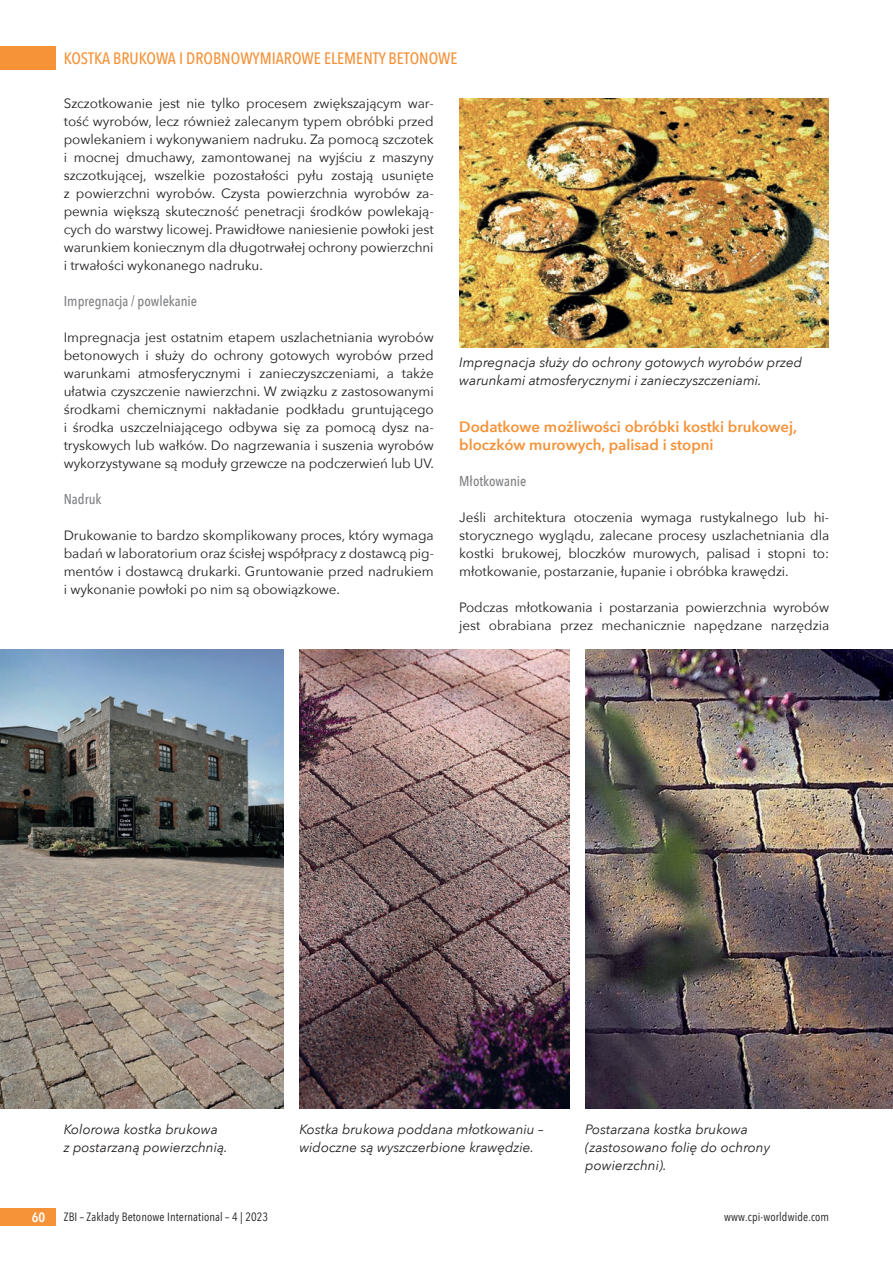
<style>
.page{position:relative;width:893px;height:1263px;background:#fff}
.page>*{position:absolute;margin:0;border:0;box-sizing:border-box;transform-origin:0 0}
.t1{font:16.5px "Avenir Next Cond Md";color:#f69238}
.t2{font:15px/18px "Avenir Next Dm Bd";color:#f69238}
.t3{font:14.25px "Avenir Next Cond Md";color:#808285}
.t4{font:13.5px/18px "Avenir Next";letter-spacing:-.005em;color:#231f20;text-align:justify}
.t5{font:italic 13.5px/18px "Avenir Next";color:#231f20}
.t6{font:13.5px "Avenir Next Cond Dm Bd";color:#fff}
.t7{font:12px "Avenir Next Cond";letter-spacing:.01em;color:#231f20}
</style>
<div class="page">
<div style="left:0;top:47px;width:55px;height:23px;background:#f69238"></div>
<div style="left:0;top:1208px;width:55px;height:18px;background:#f69238"></div>
<img style="left:299px;top:649px;width:270px;height:459px">
<img style="left:459px;top:99px;width:370px;height:249px">
<img style="left:0;top:649px;width:283px;height:459px">
<img style="left:585px;top:649px;width:308px;height:459px">
<p class="t1" style="left:64px;top:49px;width:395px">KOSTKA BRUKOWA I DROBNOWYMIAROWE ELEMENTY BETONOWE</p>
<p class="t4" style="left:64px;top:94px;width:371px">Szczotkowanie jest nie tylko procesem zwiększającym war&shy;tość wyrobów, lecz również zalecanym typem obróbki przed powlekaniem i wykonywaniem nadruku. Za pomocą szczotek i mocnej dmuchawy, zamontowanej na wyjściu z maszyny szczotkującej, wszelkie pozostałości pyłu zostają usunięte z powierzchni wyrobów. Czysta powierzchnia wyrobów za&shy;pewnia większą skuteczność penetracji środków powlekają&shy;cych do warstwy licowej. Prawidłowe naniesienie powłoki jest warunkiem koniecznym dla długotrwałej ochrony powierzchni i trwałości wykonanego nadruku.</p>
<p class="t3" style="left:64px;top:292px;width:135px">Impregnacja / powlekanie</p>
<p class="t4" style="left:64px;top:328px;width:372px">Impregnacja jest ostatnim etapem uszlachetniania wyrobów betonowych i służy do ochrony gotowych wyrobów przed warunkami atmosferycznymi i zanieczyszczeniami, a także ułatwia czyszczenie nawierzchni. W związku z zastosowanymi środkami chemicznymi nakładanie podkładu gruntującego i środka uszczelniającego odbywa się za pomocą dysz na&shy;tryskowych lub wałków. Do nagrzewania i suszenia wyrobów wykorzystywane są moduły grzewcze na podczerwień lub UV.</p>
<p class="t3" style="left:64px;top:490px;width:39px">Nadruk</p>
<p class="t4" style="left:64px;top:526px;width:372px">Drukowanie to bardzo skomplikowany proces, który wymaga badań w laboratorium oraz ścisłej współpracy z dostawcą pig&shy;mentów i dostawcą drukarki. Gruntowanie przed nadrukiem i wykonanie powłoki po nim są obowiązkowe.</p>
<p class="t5" style="left:459px;top:353px;width:344px">Impregnacja służy do ochrony gotowych wyrobów przed warunkami atmosferycznymi i zanieczyszczeniami.</p>
<p class="t2" style="left:459px;top:417px;width:339px">Dodatkowe możliwości obróbki kostki brukowej, bloczków murowych, palisad i stopni</p>
<p class="t3" style="left:459px;top:472px;width:69px">Młotkowanie</p>
<p class="t4" style="left:459px;top:508px;width:371px">Jeśli architektura otoczenia wymaga rustykalnego lub hi&shy;storycznego wyglądu, zalecane procesy uszlachetniania dla kostki brukowej, bloczków murowych, palisad i stopni to: młotkowanie, postarzanie, łupanie i obróbka krawędzi.</p>
<p class="t4" style="left:459px;top:598px;width:372px">Podczas młotkowania i postarzania powierzchnia wyrobów jest obrabiana przez mechanicznie napędzane narzędzia</p>
<p class="t5" style="left:64px;top:1120px;width:165px">Kolorowa kostka brukowa<br>z postarzaną powierzchnią.</p>
<p class="t5" style="left:299px;top:1120px;width:246px">Kostka brukowa poddana młotkowaniu – widoczne są wyszczerbione krawędzie.</p>
<p class="t5" style="left:585px;top:1120px;width:186px">Postarzana kostka brukowa (zastosowano folię do ochrony powierzchni).</p>
<p class="t6" style="left:32px;top:1206px;width:15px">60</p>
<p class="t7" style="left:64px;top:1207px;width:206px">ZBI – Zakłady Betonowe International – 4 | 2023</p>
<p class="t7" style="left:724px;top:1207px;width:107px">www.cpi-worldwide.com</p>
</div>
